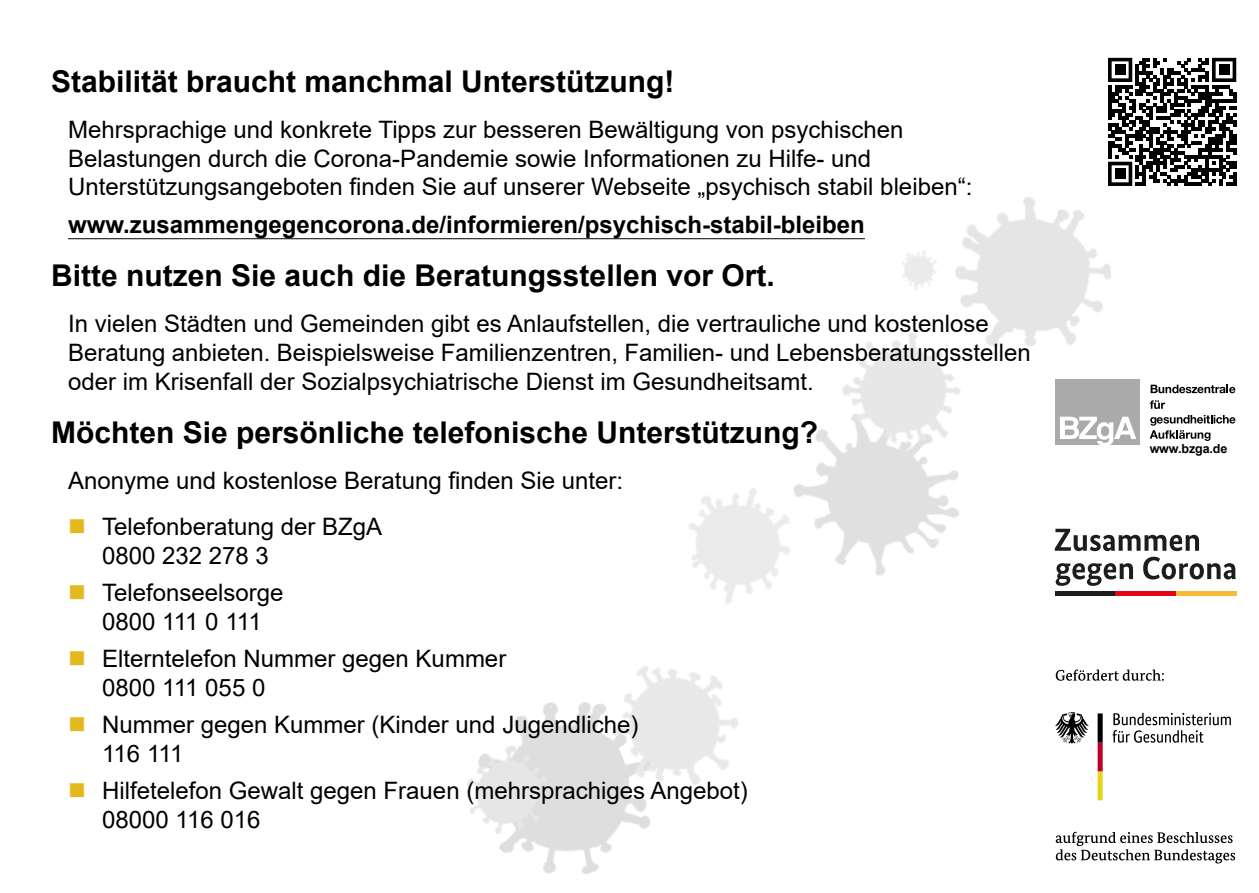
<style>
.page{position:relative;width:1259px;height:893px;background:#fff}
.page>*{position:absolute;margin:0;border:0;box-sizing:border-box;transform-origin:0 0}
.headline_rückseite{font:700 30px "Arial";color:#000}
.einzug_Absatz{font:24px/28.8px "Arial";color:#000}
.einzug_Absatz-2{font:700 24px "Arial";color:#000}
.t1{font:700 12.6px "Arial";letter-spacing:-.01em;color:#000}
.s1{color:#e4b91f}
</style>
<div class="page">
<img style="left:411px;top:197px;width:759px;height:677px">
<hr style="left:68px;top:238px;width:797px;height:1px;background:#000">
<svg style="left:1108px;top:58px;width:128px;height:128px"></svg>
<div style="left:1115px;top:65px;width:10px;height:10px;background:#000"></div>
<div style="left:1219px;top:65px;width:10px;height:10px;background:#000"></div>
<div style="left:1115px;top:169px;width:10px;height:10px;background:#000"></div>
<div style="left:1055px;top:379px;width:84px;height:66px;background:#aaa"></div>
<svg style="left:1060px;top:417px;width:76px;height:28px"></svg>
<svg style="left:1149px;top:415px;width:86px;height:26px"></svg>
<svg style="left:1149px;top:400px;width:16px;height:9px"></svg>
<svg style="left:1150px;top:385px;width:85px;height:8px"></svg>
<svg style="left:1054px;top:529px;width:145px;height:22px"></svg>
<svg style="left:1055px;top:563px;width:78px;height:23px"></svg>
<svg style="left:1143px;top:557px;width:92px;height:23px"></svg>
<hr style="left:1054px;top:591px;width:61px;height:4px;background:#1d1d1b">
<hr style="left:1115px;top:591px;width:61px;height:4px;background:#e30613">
<hr style="left:1176px;top:591px;width:60px;height:4px;background:#f7bb3c">
<div style="left:1054px;top:668px;width:182px;height:197px;background:#fff"></div>
<svg style="left:1055px;top:669px;width:108px;height:12px"></svg>
<svg style="left:1055px;top:832px;width:180px;height:31px"></svg>
<svg style="left:1055px;top:712px;width:33px;height:32px"></svg>
<svg style="left:1097px;top:713px;width:5px;height:87px"></svg>
<svg style="left:1112px;top:713px;width:119px;height:30px"></svg>
<h1 class="headline_rückseite" style="left:51px;top:60px;width:625px">Stabilität braucht manchmal Unterstützung!</h1>
<p class="einzug_Absatz" style="left:68px;top:115px;width:906px">Mehrsprachige und konkrete Tipps zur besseren Bewältigung von psychischen<br>Belastungen durch die Corona-Pandemie sowie Informationen zu Hilfe- und<br>Unterstützungsangeboten finden Sie auf unserer Webseite „psychisch stabil bleiben“:</p>
<p class="einzug_Absatz-2" style="left:68px;top:207px;width:798px">www.zusammengegencorona.de/informieren/psychisch-stabil-bleiben</p>
<h1 class="headline_rückseite" style="left:51px;top:255px;width:725px">Bitte nutzen Sie auch die Beratungsstellen vor Ort.</h1>
<p class="einzug_Absatz" style="left:68px;top:309px;width:964px">In vielen Städten und Gemeinden gibt es Anlaufstellen, die vertrauliche und kostenlose<br>Beratung anbieten. Beispielsweise Familienzentren, Familien- und Lebensberatungsstellen oder im Krisenfall der Sozialpsychiatrische Dienst im Gesundheitsamt.</p>
<h1 class="headline_rückseite" style="left:51px;top:411px;width:768px">Möchten Sie persönliche telefonische Unterstützung?</h1>
<p class="einzug_Absatz" style="left:68px;top:466px;width:556px">Anonyme und kostenlose Beratung finden Sie unter:</p>
<p class="einzug_Absatz" style="left:102px;top:512px;width:282px;text-indent:-34px"><span class="s1">■</span> Telefonberatung der BZgA<br>0800 232 278 3</p>
<p class="einzug_Absatz" style="left:68px;top:578px;width:217px;text-align:center"><span class="s1">■</span> Telefonseelsorge<br>0800 111 0 111</p>
<p class="einzug_Absatz" style="left:102px;top:644px;width:406px;text-indent:-34px"><span class="s1">■</span> Elterntelefon Nummer gegen Kummer<br>0800 111 055 0</p>
<p class="einzug_Absatz" style="left:102px;top:710px;width:538px;text-indent:-34px"><span class="s1">■</span> Nummer gegen Kummer (Kinder und Jugendliche)<br>116 111</p>
<p class="einzug_Absatz" style="left:102px;top:776px;width:647px;text-indent:-34px"><span class="s1">■</span> Hilfetelefon Gewalt gegen Frauen (mehrsprachiges Angebot)<br>08000 116 016</p>
<p class="t1" style="left:1149px;top:440px;width:79px">www.bzga.de</p>
</div>
